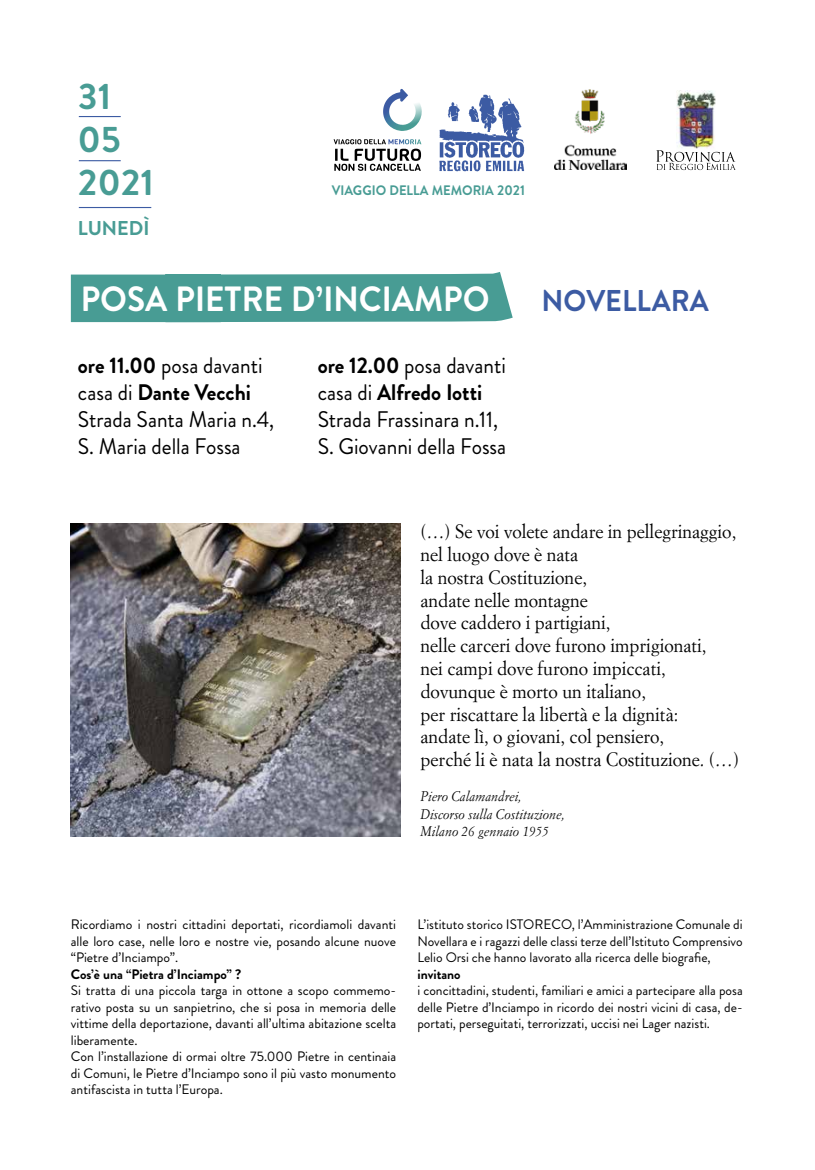
<style>
.page{position:relative;width:815px;height:1170px;background:#fff}
.page>*{position:absolute;margin:0;border:0;box-sizing:border-box;transform-origin:0 0}
.t1{font:700 35.88px/43px "Brandon Text";color:#489c94}
.t2{font:700 35px "Brandon Text";color:#fff;scale:.95 1}
.t3{font:700 30px "Brandon Grotesque";color:#3c5ba3;scale:.95 1}
.t4{font:22.5px/27px "Brandon Grotesque";color:#000;scale:.95 1}
.t5{font:700 20px "Brandon Text";color:#489c94}
.t6{font:19px/22.8px "Simoncini Garamond";color:#000;scale:.95 1}
.t7{font:13.75px/16.5px "Brandon Grotesque";color:#000;text-align:justify}
.t8{font:italic 13.75px/17.5px "Simoncini Garamond";color:#000;scale:.95 1}
.t9{font:700 13.75px "Brandon Grotesque";color:#000}
.t10{font:700 13.75px "Brandon Text";color:#489c94;scale:.95 1}
.s1{font-weight:700}
</style>
<div class="page">
<img style="left:439px;top:94px;width:86px;height:78px">
<svg style="left:656px;top:150px;width:80px;height:20px"></svg>
<img style="left:676px;top:90px;width:39px;height:59px">
<svg style="left:383px;top:89px;width:39px;height:42px"></svg>
<svg style="left:334px;top:139px;width:87px;height:32px"></svg>
<svg style="left:70px;top:272px;width:443px;height:51px;background:#56a49c"></svg>
<hr style="left:79px;top:116px;width:42px;height:1px;background:#3c5ba3">
<hr style="left:79px;top:160px;width:42px;height:1px;background:#3c5ba3">
<hr style="left:79px;top:207px;width:72px;height:1px;background:#3c5ba3">
<img style="left:554px;top:90px;width:73px;height:80px">
<img style="left:71px;top:523px;width:329px;height:313px">
<h1 class="t1" style="left:78px;top:74px;width:77px">31<br>05<br>2021</h1>
<h3 class="t5" style="left:78px;top:214px;width:73px">LUNEDÌ</h3>
<p class="t10" style="left:332px;top:181px;width:205px">VIAGGIO DELLA MEMORIA 2021</p>
<h2 class="t2" style="left:81px;top:274px;width:432px">POSA PIETRE D’INCIAMPO</h2>
<h3 class="t4" style="left:78px;top:352px;width:208px"><span class="s1">ore 11.00</span> posa davanti casa di <span class="s1">Dante Vecchi<br></span>Strada Santa Maria n.4,<br>S. Maria della Fossa</h3>
<h3 class="t4" style="left:318px;top:352px;width:200px"><span class="s1">ore 12.00</span> posa davanti casa di <span class="s1">Alfredo Iotti<br></span>Strada Frassinara n.11,<br>S. Giovanni della Fossa</h3>
<h3 class="t3" style="left:542px;top:279px;width:177px">NOVELLARA</h3>
<p class="t6" style="left:421px;top:519px;width:337px">(…) Se voi volete andare in pellegrinaggio, nel luogo dove è nata<br>la nostra Costituzione,<br>andate nelle montagne<br>dove caddero i partigiani,<br>nelle carceri dove furono imprigionati,<br>nei campi dove furono impiccati, dovunque è morto un italiano,<br>per riscattare la libertà e la dignità:<br>andate lì, o giovani, col pensiero,<br>perché li è nata la nostra Costituzione. (…)</p>
<p class="t8" style="left:421px;top:787px;width:153px">Piero Calamandrei,<br>Discorso sulla Costituzione,<br>Milano 26 gennaio 1955</p>
<p class="t7" style="left:71px;top:916px;width:327px">Ricordiamo i nostri cittadini deportati, ricordiamoli davanti alle loro case, nelle loro e nostre vie, posando alcune nuove “Pietre d’Inciampo”.</p>
<p class="t9" style="left:71px;top:964px;width:172px">Cos’è una “Pietra d’Inciampo” ?</p>
<p class="t7" style="left:71px;top:982px;width:327px;text-align:left">Si tratta di una piccola targa in ottone a scopo commemo&shy;rativo posta su un sanpietrino, che si posa in memoria delle vittime della deportazione, davanti all’ultima abitazione scelta liberamente.<br>Con l’installazione di ormai oltre 75.000 Pietre in centinaia di Comuni, le Pietre d’Inciampo sono il più vasto monumento antifascista in tutta l’Europa.</p>
<p class="t7" style="left:417px;top:916px;width:327px">L’istituto storico ISTORECO, l’Amministrazione Comunale di Novellara e i ragazzi delle classi terze dell’Istituto Comprensivo Lelio Orsi che hanno lavorato alla ricerca delle biografie,</p>
<p class="t9" style="left:417px;top:964px;width:45px">invitano</p>
<p class="t7" style="left:417px;top:982px;width:327px">i concittadini, studenti, familiari e amici a partecipare alla posa delle Pietre d’Inciampo in ricordo dei nostri vicini di casa, de&shy;portati, perseguitati, terrorizzati, uccisi nei Lager nazisti.</p>
</div>
